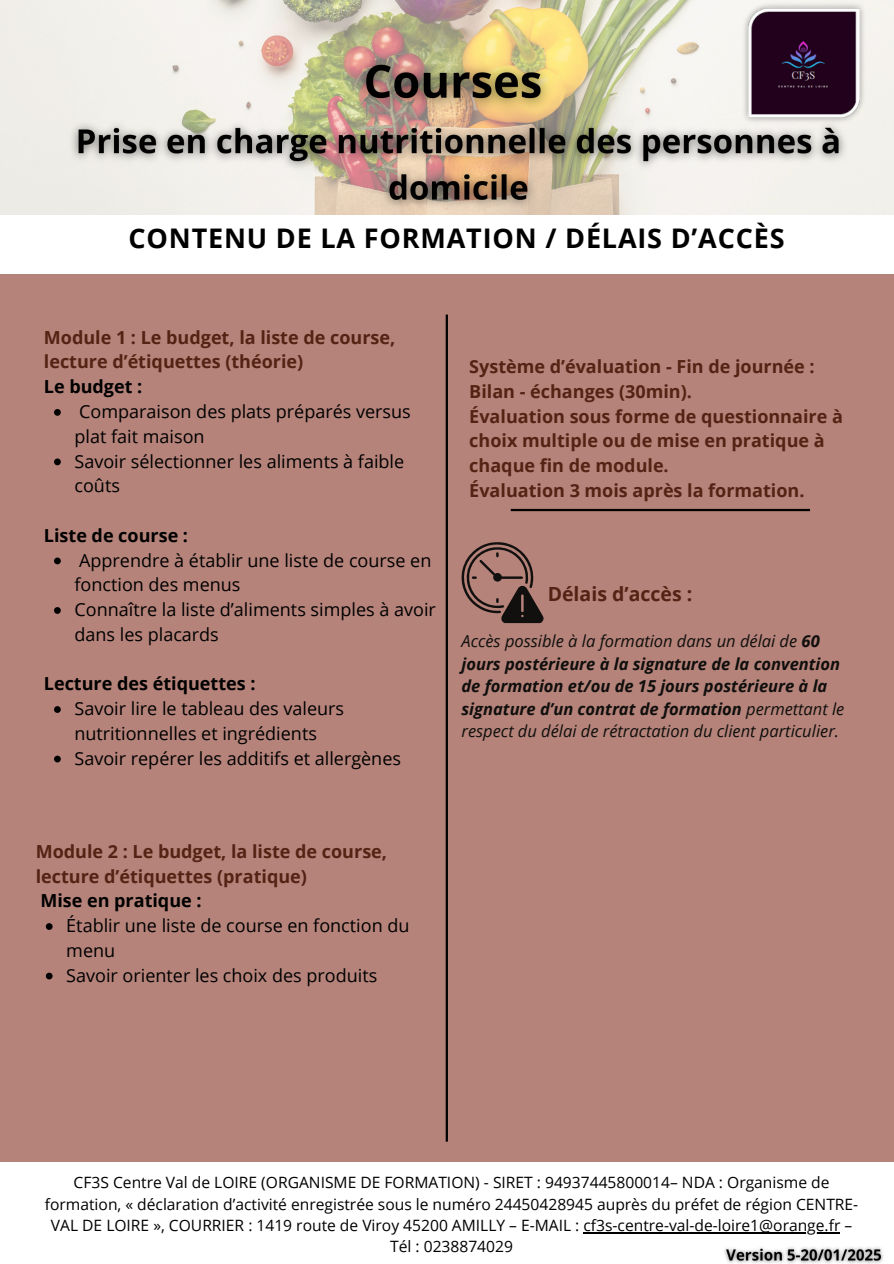
<style>
.page{position:relative;width:894px;height:1264px;background:#fff}
.page>*{position:absolute;margin:0;border:0;box-sizing:border-box;transform-origin:0 0}
.t1{font:700 27px "Open Sans";letter-spacing:.03em;color:#000}
.t2{font:700 19.5px "Open Sans";color:#542314}
.t3{font:18px/24.8px "Open Sans";color:#000}
.t4{font:700 18px/24.8px "Open Sans";color:#542314}
.t5{font:700 18px "Open Sans";color:#000}
.t6{font:italic 700 16.5px/22.5px "Open Sans";color:#100f0d}
.t7{font:15.6px/21.3px "Open Sans";color:#000;text-align:center}
.s1{color:#000}
.s2{font-weight:400}
</style>
<div class="page">
<div style="left:0;top:274px;width:893px;height:887px;background:#b5837a"></div>
<img style="left:0;top:0;width:893px;height:215px">
<hr style="left:445px;top:314px;width:3px;height:827px;background:#000">
<hr style="left:510px;top:509px;width:299px;height:2px;background:#000">
<svg style="left:461px;top:542px;width:82px;height:81px"></svg>
<img style="left:739px;top:0;width:129px;height:126px">
<svg style="left:54px;top:409px;width:7px;height:7px"></svg>
<svg style="left:54px;top:458px;width:7px;height:7px"></svg>
<svg style="left:54px;top:557px;width:7px;height:7px"></svg>
<svg style="left:54px;top:607px;width:7px;height:7px"></svg>
<svg style="left:54px;top:706px;width:7px;height:7px"></svg>
<svg style="left:54px;top:755px;width:7px;height:7px"></svg>
<img style="left:346px;top:46px;width:215px;height:67px">
<svg style="left:46px;top:923px;width:7px;height:6px"></svg>
<svg style="left:46px;top:972px;width:7px;height:7px"></svg>
<hr style="left:583px;top:1232px;width:257px;height:1px;background:#000">
<img style="left:62px;top:113px;width:792px;height:102px">
<img style="left:724px;top:1247px;width:159px;height:16px">
<p class="t1" style="left:128px;top:219px;width:657px">CONTENU DE LA FORMATION / DÉLAIS D’ACCÈS</p>
<p class="t4" style="left:44px;top:324px;width:353px">Module 1 : Le budget, la liste de course, lecture d’étiquettes (théorie)<br><span class="s1">Le budget :</span></p>
<h3 class="t3" style="left:74px;top:398px;width:338px">Comparaison des plats préparés versus plat fait maison</h3>
<h4 class="t3" style="left:74px;top:448px;width:331px">Savoir sélectionner les aliments à faible coûts</h4>
<p class="t5" style="left:44px;top:522px;width:146px">Liste de course :</p>
<p class="t3" style="left:74px;top:547px;width:358px">Apprendre à établir une liste de course en fonction des menus</p>
<h4 class="t3" style="left:74px;top:596px;width:363px">Connaître la liste d’aliments simples à avoir dans les placards</h4>
<p class="t5" style="left:44px;top:671px;width:213px">Lecture des étiquettes :</p>
<p class="t3" style="left:74px;top:695px;width:271px">Savoir lire le tableau des valeurs nutritionnelles et ingrédients</p>
<h4 class="t3" style="left:74px;top:745px;width:328px">Savoir repérer les additifs et allergènes</h4>
<p class="t4" style="left:469px;top:353px;width:375px">Système d’évaluation - Fin de journée :<br>Bilan - échanges (30min).<br>Évaluation sous forme de questionnaire à choix multiple ou de mise en pratique à chaque fin de module.<br>Évaluation 3 mois après la formation.</p>
<p class="t2" style="left:547px;top:580px;width:146px">Délais d’accès :</p>
<h4 class="t6" style="left:461px;top:629px;width:384px"><span class="s2">Accès possible à la formation dans un délai de</span> 60 jours postérieure à la signature de la convention de formation et/ou de 15 jours postérieure à la signature d’un contrat de formation <span class="s2">permettant le respect du délai de rétractation du client particulier.</span></h4>
<p class="t4" style="left:36px;top:838px;width:353px">Module 2 : Le budget, la liste de course, lecture d’étiquettes (pratique)<br><span class="s1">Mise en pratique :</span></p>
<p class="t3" style="left:66px;top:912px;width:344px">Établir une liste de course en fonction du menu</p>
<h4 class="t3" style="left:66px;top:962px;width:312px">Savoir orienter les choix des produits</h4>
<p class="t7" style="left:45px;top:1171px;width:814px">CF3S Centre Val de LOIRE (ORGANISME DE FORMATION) - SIRET : 94937445800014– NDA : Organisme de formation, « déclaration d’activité enregistrée sous le numéro 24450428945 auprès du préfet de région CENTRE-<br>VAL DE LOIRE », COURRIER : 1419 route de Viroy 45200 AMILLY – E-MAIL : cf3s-centre-val-de-loire1@orange.fr –</p>
<p class="t7" style="left:390px;top:1235px;width:124px">Tél : 0238874029</p>
</div>
